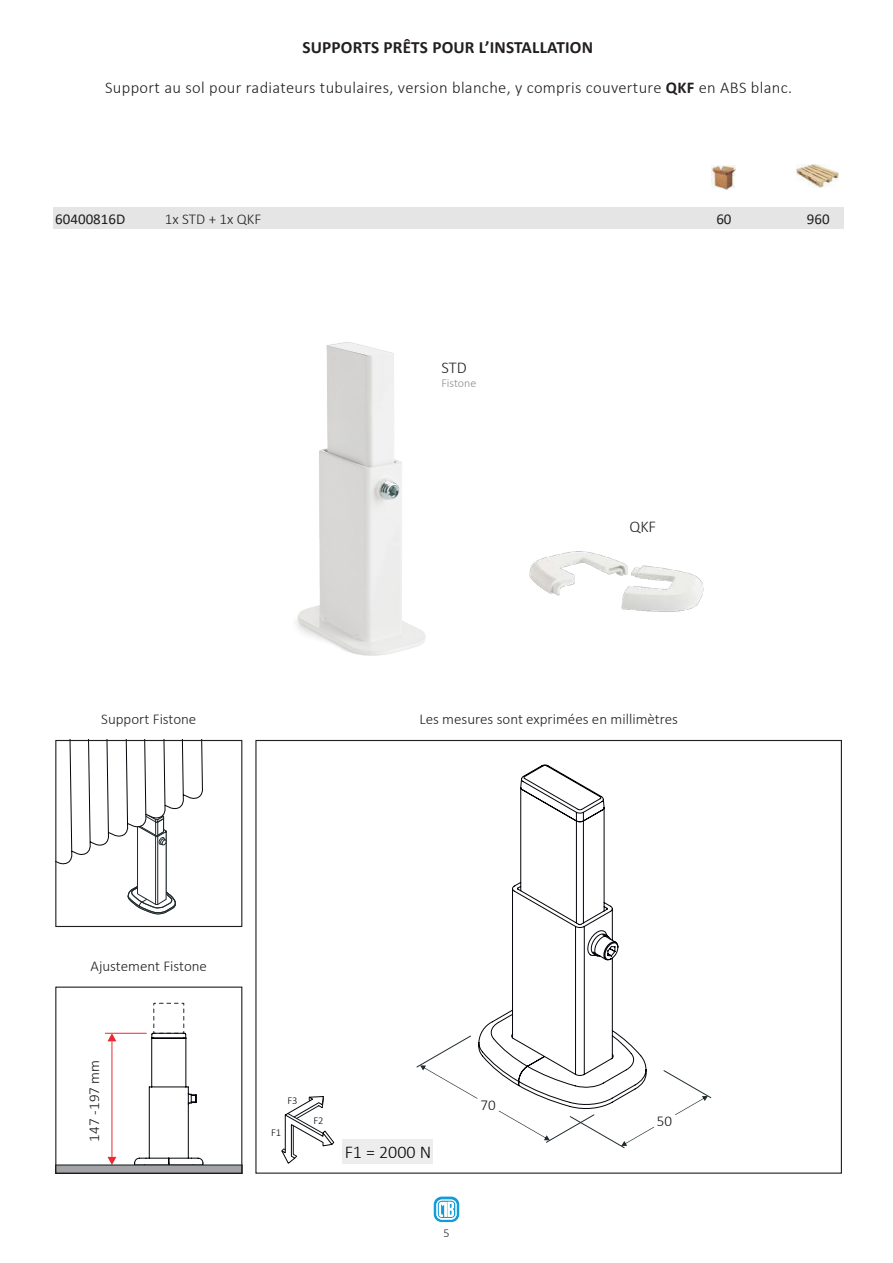
<style>
.page{position:relative;width:893px;height:1263px;background:#fff}
.page>*{position:absolute;margin:0;border:0;box-sizing:border-box;transform-origin:0 0}
.t1{font:300 18px "Calibri";color:#04050a}
.t2{font:700 17.25px "Calibri";letter-spacing:.01em;color:#231f20}
.t3{font:300 16.5px "Calibri";letter-spacing:.02em;color:#231f20}
.t4{font:300 15px "Calibri";color:#231f20}
.t5{font:15px "Calibri";color:#231f20}
.t6{font:300 15px "Calibri";color:#171317}
.t7{font:300 12px "Calibri";color:#8a8c8f}
.t8{font:300 12px "Calibri";color:#231f20}
.t9{font:300 10.5px "Calibri";color:#04050a}
.s1{font-weight:700}
</style>
<div class="page">
<img style="left:296px;top:342px;width:130px;height:314px">
<img style="left:529px;top:551px;width:175px;height:61px">
<svg style="left:434px;top:1196px;width:25px;height:26px"></svg>
<img style="left:712px;top:166px;width:24px;height:24px">
<img style="left:796px;top:164px;width:43px;height:24px">
<div style="left:53px;top:208px;width:791px;height:21px;background:#e5e5e5"></div>
<svg style="left:416px;top:1035px;width:295px;height:113px"></svg>
<div style="left:476px;top:1092px;width:24px;height:25px;background:#fff;border-radius:50%"></div>
<svg style="left:478px;top:765px;width:168px;height:345px"></svg>
<svg style="left:281px;top:1096px;width:54px;height:68px"></svg>
<div style="left:343px;top:1139px;width:90px;height:24px;background:#ecedec"></div>
<svg style="left:57px;top:742px;width:146px;height:173px"></svg>
<div style="left:55px;top:740px;width:187px;height:187px;border:1px solid #231f20"></div>
<svg style="left:134px;top:1003px;width:69px;height:162px"></svg>
<svg style="left:107px;top:1157px;width:9px;height:8px"></svg>
<svg style="left:107px;top:1034px;width:9px;height:7px"></svg>
<hr style="left:112px;top:1041px;width:1px;height:116px;background:#ee2831">
<hr style="left:105px;top:1033px;width:42px;height:1px;background:#ee2831">
<div style="left:56px;top:1165px;width:186px;height:8px;background:#a4a4a8"></div>
<div style="left:55px;top:986px;width:187px;height:188px;border:1px solid #231f20"></div>
<p class="t2" style="left:302px;top:35px;width:292px">SUPPORTS PRÊTS POUR L’INSTALLATION</p>
<p class="t3" style="left:105px;top:77px;width:689px">Support au sol pour radiateurs tubulaires, version blanche, y compris couverture <span class="s1">QKF</span> en ABS blanc.</p>
<p class="t5" style="left:55px;top:208px;width:72px">60400816D</p>
<p class="t4" style="left:165px;top:210px;width:98px">1x STD + 1x QKF</p>
<p class="t5" style="left:716px;top:208px;width:17px">60</p>
<p class="t5" style="left:807px;top:208px;width:24px">960</p>
<p class="t3" style="left:441px;top:357px;width:27px">STD</p>
<p class="t7" style="left:441px;top:376px;width:36px">Fistone</p>
<p class="t3" style="left:629px;top:516px;width:28px">QKF</p>
<p class="t4" style="left:101px;top:710px;width:97px">Support Fistone</p>
<p class="t4" style="left:419px;top:710px;width:260px">Les mesures sont exprimées en millimètres</p>
<p class="t4" style="left:91px;top:957px;width:118px">Ajustement Fistone</p>
<p class="t6" style="left:85px;top:1141px;width:83px;rotate:-90deg">147 -197 mm</p>
<p class="t9" style="left:287px;top:1094px;width:12px">F3</p>
<p class="t9" style="left:271px;top:1126px;width:12px">F1</p>
<p class="t9" style="left:313px;top:1114px;width:12px">F2</p>
<p class="t1" style="left:345px;top:1140px;width:88px">F1 = 2000 N</p>
<p class="t8" style="left:443px;top:1225px;width:8px">5</p>
<p class="t6" style="left:480px;top:1096px;width:17px">70</p>
<p class="t6" style="left:657px;top:1112px;width:17px">50</p>
</div>
